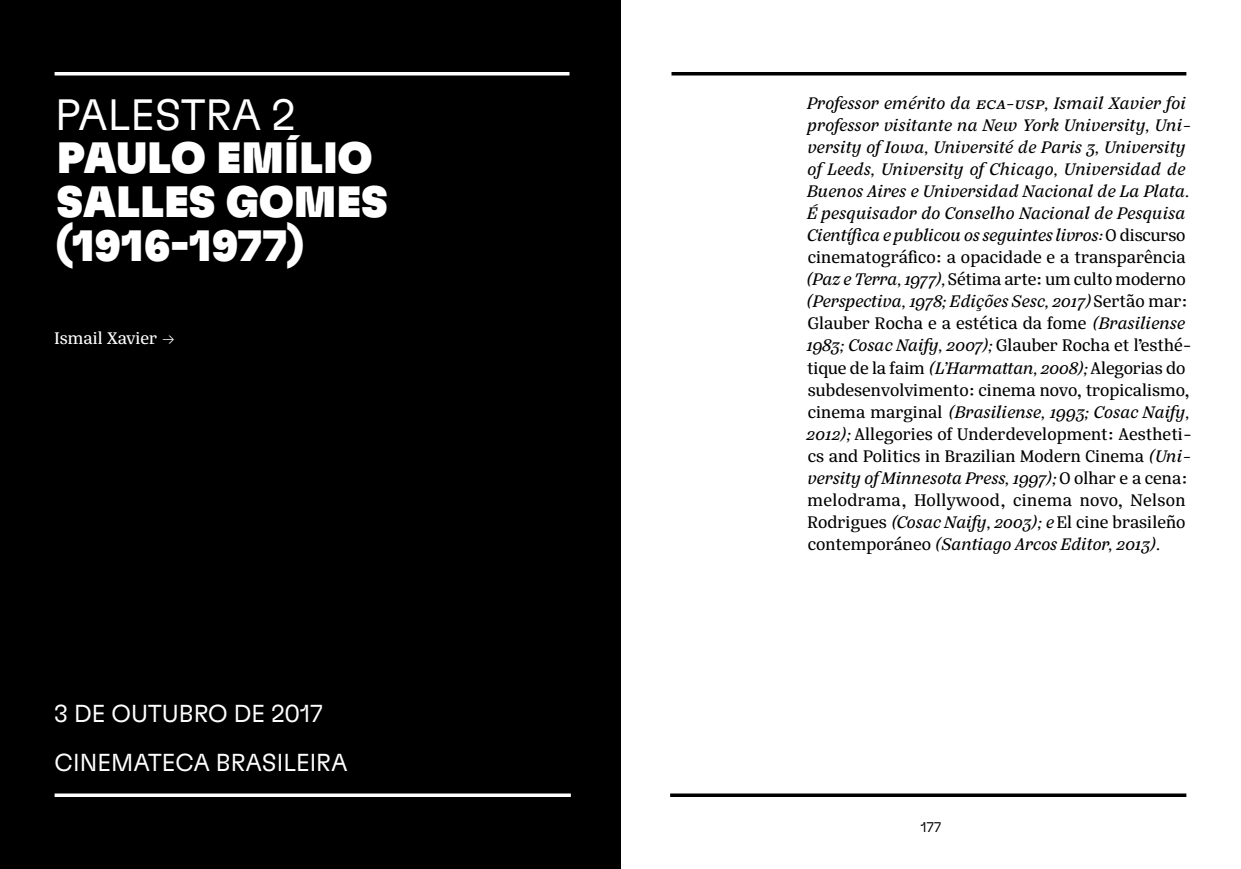
<style>
.page{position:relative;width:1241px;height:869px;background:#fff}
.page>*{position:absolute;margin:0;border:0;box-sizing:border-box;transform-origin:0 0}
.t1{font:900 43.75px/43.8px "GT Flexa";color:#fff}
.t2{font:300 43.75px "GT Flexa";color:#fff}
.t3{font:300 24.5px/49px "GT Flexa";color:#fff}
.t4{font:italic 18.38px/22.1px "Silva Text";letter-spacing:.005em;color:#000}
.t5{font:18.38px "Silva Text";color:#fff}
.t6{font:300 14px "GT Flexa";color:#000}
.s1{font-style:normal}
</style>
<div class="page">
<div style="left:0;top:0;width:620px;height:868px;background:#000"></div>
<hr style="left:55px;top:72px;width:514px;height:3px;background:#fff">
<hr style="left:55px;top:793px;width:515px;height:3px;background:#fff">
<hr style="left:671px;top:72px;width:515px;height:3px;background:#000">
<hr style="left:670px;top:793px;width:516px;height:3px;background:#000">
<h1 class="t2" style="left:55px;top:87px;width:241px">PALESTRA 2</h1>
<h1 class="t1" style="left:54px;top:135px;width:334px">PAULO EMÍLIO<br>SALLES GOMES (1916-1977)</h1>
<p class="t5" style="left:55px;top:325px;width:123px">Ismail Xavier →</p>
<h2 class="t3" style="left:55px;top:687px;width:293px">3 DE OUTUBRO DE 2017<br>CINEMATECA BRASILEIRA</h2>
<p class="t4" style="left:805px;top:92px;width:387px">Professor emérito da ECA-USP, Ismail Xavier foi professor visitante na New York University, Uni&shy;versity of Iowa, Université de Paris 3, University of Leeds, University of Chicago, Universidad de Buenos Aires e Universidad Nacional de La Plata.<br>É pesquisador do Conselho Nacional de Pesquisa Científica e publicou os seguintes livros: <span class="s1">O discurso cinematográfico: a opacidade e a transparência </span>(Paz e Terra, 1977), <span class="s1">Sétima arte: um culto moderno </span>(Perspectiva, 1978; Edições Sesc, 2017) <span class="s1">Sertão mar:<br>Glauber Rocha e a estética da fome</span> (Brasiliense 1983; Cosac Naify, 2007); <span class="s1">Glauber Rocha et l’esthé&shy;tique de la faim</span> (L’Harmattan, 2008); <span class="s1">Alegorias do subdesenvolvimento: cinema novo, tropicalismo, cinema marginal</span> (Brasiliense, 1993; Cosac Naify, 2012); <span class="s1">Allegories of Underdevelopment: Aestheti&shy;cs and Politics in Brazilian Modern Cinema</span> (Uni&shy;versity of Minnesota Press, 1997); <span class="s1">O olhar e a cena: melodrama, Hollywood, cinema novo, Nelson Rodrigues</span> (Cosac Naify, 2003); e <span class="s1">El cine brasileño contemporáneo</span> (Santiago Arcos Editor, 2013).</p>
<p class="t6" style="left:920px;top:818px;width:22px">177</p>
</div>
